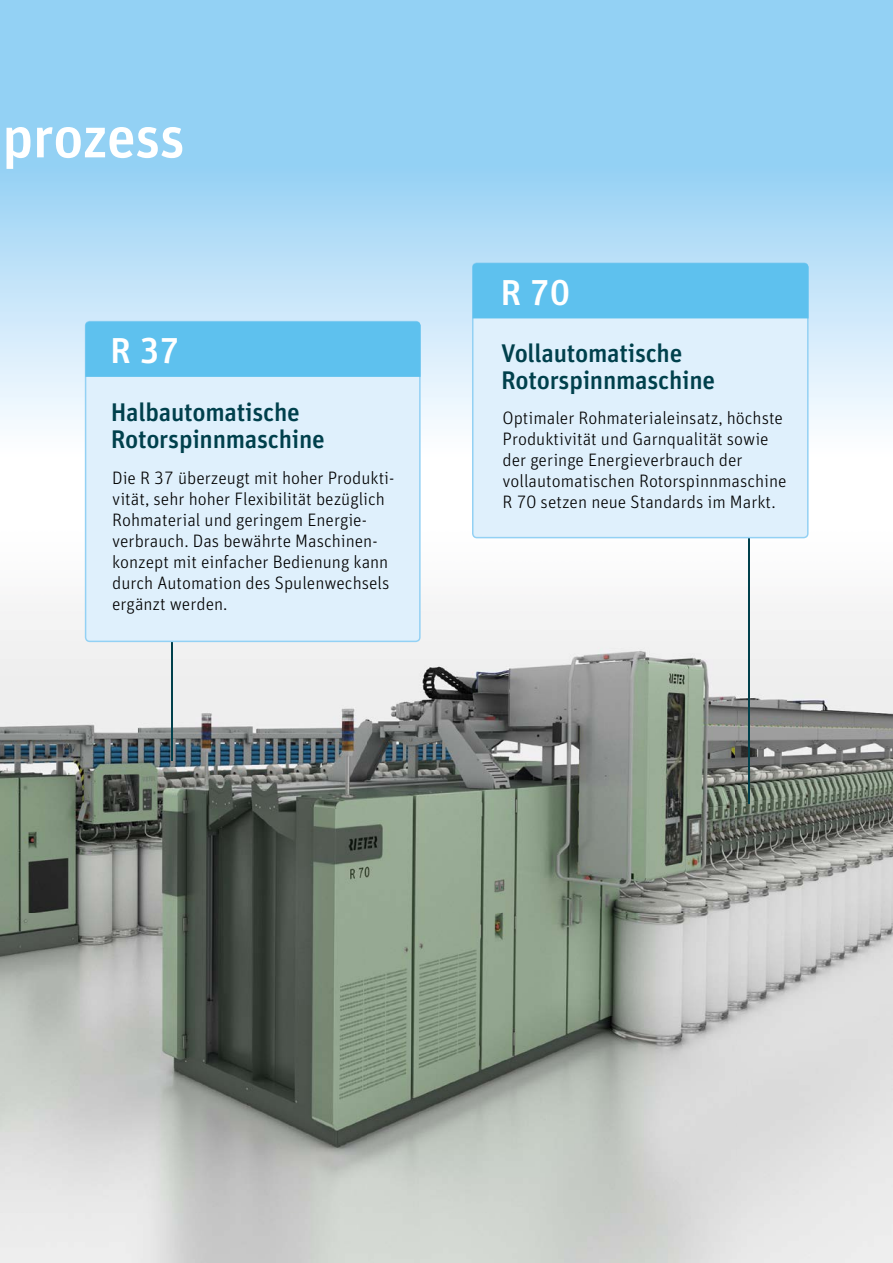
<style>
.page{position:relative;width:893px;height:1263px;background:#fff}
.page>*{position:absolute;margin:0;border:0;box-sizing:border-box;transform-origin:0 0}
.t1{font:500 58.5px "Unit Pro";letter-spacing:-.01em;color:#fff}
.t2{font:500 36px "Unit Pro";color:#fff}
.t3{font:500 25.5px/27px "Unit Pro";letter-spacing:-.01em;color:#00404c}
.t4{font:300 18px/21px "Unit Pro";color:#000}
</style>
<div class="page">
<img style="left:0;top:324px;width:893px;height:939px">
<svg style="left:0;top:0;width:893px;height:324px;background:#a0d5f5"></svg>
<hr style="left:748px;top:434px;width:1px;height:370px;background:#00404c">
<hr style="left:171px;top:514px;width:1px;height:247px;background:#00404c">
<div style="left:472px;top:262px;width:337px;height:276px;background:#dff0fc"></div>
<div style="left:85px;top:321px;width:336px;height:321px;background:#dff0fc"></div>
<div style="left:472px;top:263px;width:337px;height:55px;background:#5ec1ee"></div>
<div style="left:85px;top:322px;width:336px;height:55px;background:#5ec1ee"></div>
<h1 class="t1" style="left:2px;top:93px;width:184px">prozess</h1>
<h2 class="t2" style="left:501px;top:265px;width:71px">R 70</h2>
<h2 class="t2" style="left:110px;top:324px;width:71px">R 37</h2>
<h3 class="t3" style="left:501px;top:338px;width:216px">Vollautomatische<br>Rotorspinnmaschine</h3>
<h3 class="t3" style="left:111px;top:396px;width:216px">Halbautomatische<br>Rotorspinnmaschine</h3>
<p class="t4" style="left:502px;top:406px;width:286px">Optimaler Rohmaterialeinsatz, höchste Produktivität und Garnqualität sowie der geringe Energieverbrauch der vollautomatischen Rotorspinnmaschine R 70 setzen neue Standards im Markt.</p>
<p class="t4" style="left:112px;top:466px;width:284px">Die R 37 überzeugt mit hoher Produkti&shy;vität, sehr hoher Flexibilität bezüglich Rohmaterial und geringem Energie&shy;verbrauch. Das bewährte Maschinen&shy;konzept mit einfacher Bedienung kann durch Automation des Spulenwechsels ergänzt werden.</p>
</div>
